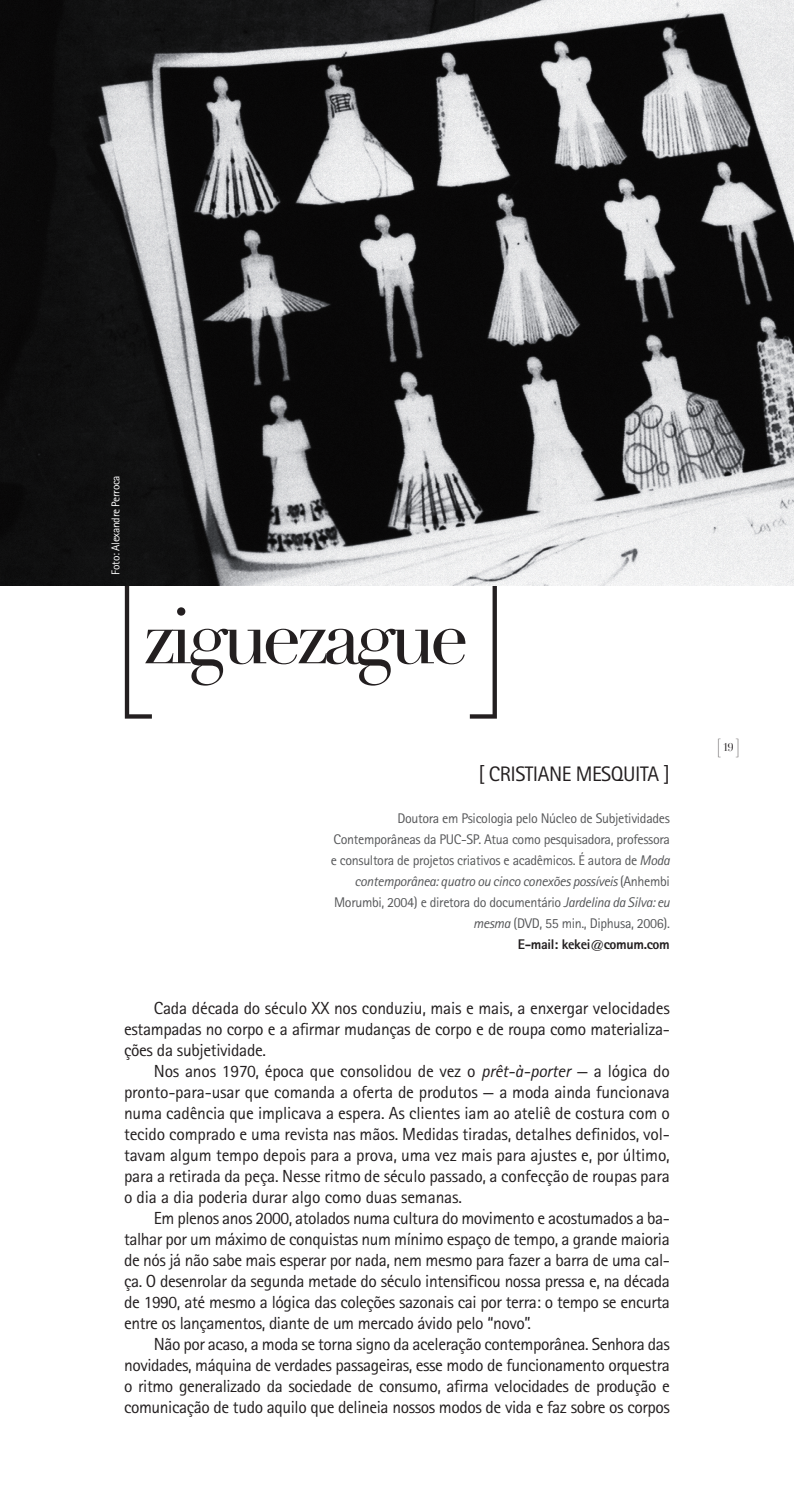
<style>
.page{position:relative;width:794px;height:1489px;background:#fff}
.page>*{position:absolute;margin:0;border:0;box-sizing:border-box;transform-origin:0 0}
.t1{font:216.3px "Didot";color:#231f20}
.t2{font:78.23px "Didot";letter-spacing:-.075em;color:#231f20}
.t3{font:21px "Rotis Sans Serif Std";letter-spacing:-.025em;color:#231f20}
.t4{font:18.38px "Didot";color:#231f20}
.t5{font:17.5px/21px "Rotis Sans Serif Std";letter-spacing:-.025em;color:#231f20;text-align:justify}
.t6{font:14px/21px "Rotis Sans Serif Std";letter-spacing:-.025em;color:#57585a;text-align:right}
.t7{font:11.38px "Rotis Sans Serif Std";letter-spacing:-.025em;color:#fff}
.s1{font-style:italic}
.s2{font-weight:800;color:#231f20}
.s3{font-size:11.03px}
</style>
<div class="page">
<img style="left:0;top:0;width:794px;height:585px">
<p class="t7" style="left:109px;top:574px;width:101px;rotate:-90deg">Foto: Alexandre Perroca</p>
<h1 class="t1" style="left:98px;top:453px;width:62px">[</h1>
<h1 class="t1" style="left:463px;top:453px;width:62px">]</h1>
<h2 class="t2" style="left:142px;top:589px;width:328px">ziguezague</h2>
<p class="t3" style="left:478px;top:761px;width:193px">[ CRISTIANE MESQUITA ]</p>
<p class="t6" style="left:331px;top:808px;width:341px">Doutora em Psicologia pelo Núcleo de Subjetividades Contemporâneas da PUC-SP. Atua como pesquisadora, professora e consultora de projetos criativos e acadêmicos. É autora de <span class="s1">Moda contemporânea: quatro ou cinco conexões possíveis</span> (Anhembi Morumbi, 2004) e diretora do documentário <span class="s1">Jardelina da Silva: eu mesma</span> (DVD, 55 min., Diphusa, 2006).<br><span class="s2">E-mail: kekei@comum.com</span></p>
<p class="t5" style="left:124px;top:997px;width:547px;text-indent:30px">Cada década do século XX nos conduziu, mais e mais, a enxergar velocidades estampadas no corpo e a afirmar mudanças de corpo e de roupa como materializa&shy;ções da subjetividade.</p>
<p class="t5" style="left:124px;top:1060px;width:547px;text-indent:30px">Nos anos 1970, época que consolidou de vez o <span class="s1">prêt-à-porter</span> — a lógica do pronto-para-usar que comanda a oferta de produtos — a moda ainda funcionava numa cadência que implicava a espera. As clientes iam ao ateliê de costura com o tecido comprado e uma revista nas mãos. Medidas tiradas, detalhes definidos, vol&shy;tavam algum tempo depois para a prova, uma vez mais para ajustes e, por último, para a retirada da peça. Nesse ritmo de século passado, a confecção de roupas para o dia a dia poderia durar algo como duas semanas.</p>
<p class="t5" style="left:124px;top:1207px;width:547px;text-indent:30px">Em plenos anos 2000, atolados numa cultura do movimento e acostumados a ba&shy;talhar por um máximo de conquistas num mínimo espaço de tempo, a grande maioria de nós já não sabe mais esperar por nada, nem mesmo para fazer a barra de uma cal&shy;ça. O desenrolar da segunda metade do século intensificou nossa pressa e, na década de 1990, até mesmo a lógica das coleções sazonais cai por terra: o tempo se encurta entre os lançamentos, diante de um mercado ávido pelo “novo”.</p>
<p class="t5" style="left:124px;top:1333px;width:547px;text-indent:30px">Não por acaso, a moda se torna signo da aceleração contemporânea. Senhora das novidades, máquina de verdades passageiras, esse modo de funcionamento orquestra o ritmo generalizado da sociedade de consumo, afirma velocidades de produção e comunicação de tudo aquilo que delineia nossos modos de vida e faz sobre os corpos</p>
<p class="t4" style="left:716px;top:734px;width:26px">[ <span class="s3">19</span> ]</p>
</div>
